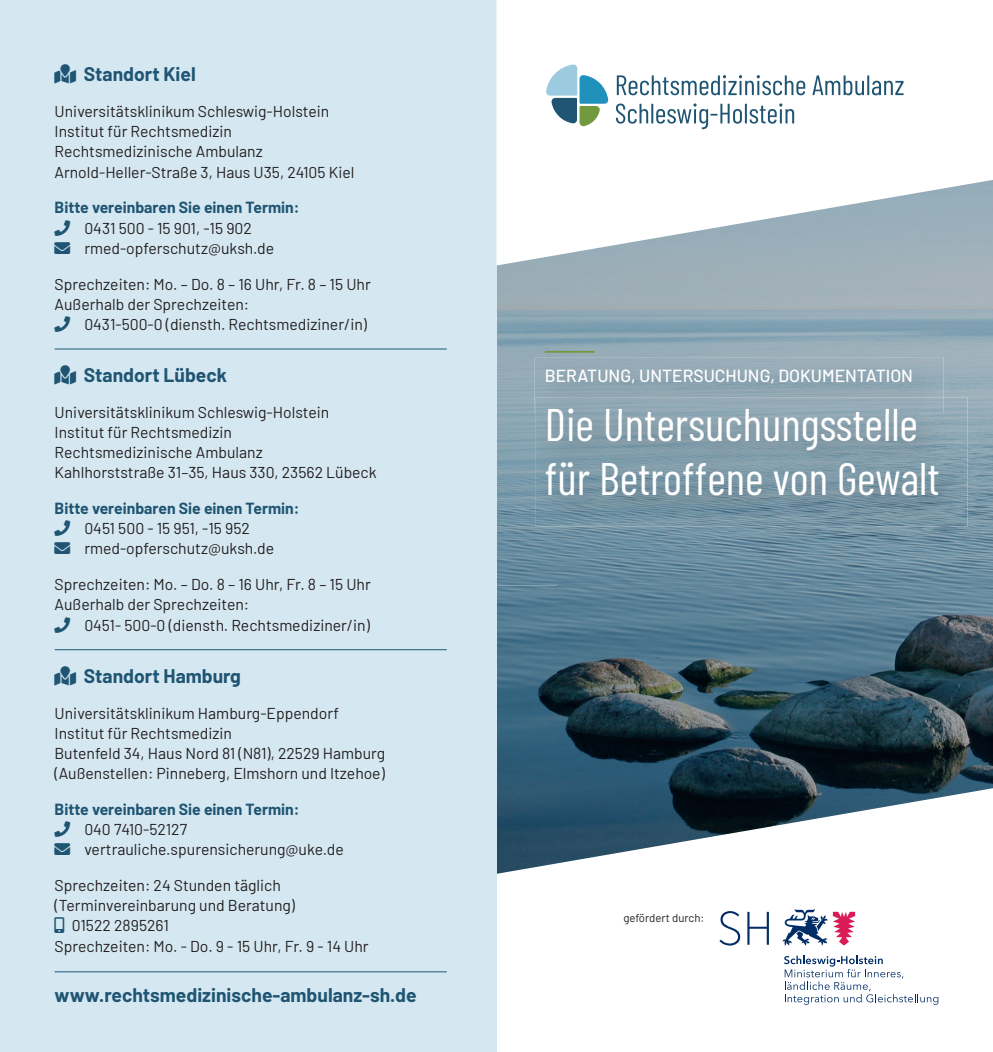
<style>
.page{position:relative;width:993px;height:1052px;background:#fff}
.page>*{position:absolute;margin:0;border:0;box-sizing:border-box;transform-origin:0 0}
.t1{font:45.5px/54.6px "Barlow Condensed";color:#fff}
.t2{font:700 19.25px "Barlow";color:#1f5573}
.t3{font:500 17.5px "Barlow";color:#fff}
.t4{font:15.75px/20.1px "Barlow";color:#231f20}
.t5{font:700 15.75px "Barlow";color:#1f5573}
.t6{font:11.38px "Barlow";color:#231f20}
</style>
<div class="page">
<img style="left:496px;top:585px;width:61px;height:203px">
<img style="left:557px;top:585px;width:435px;height:203px">
<img style="left:496px;top:265px;width:496px;height:320px">
<svg style="left:496px;top:788px;width:496px;height:264px"></svg>
<div style="left:0;top:0;width:496px;height:1052px;background:#d5e8f1"></div>
<hr style="left:55px;top:348px;width:391px;height:1px;background:#1f5573">
<hr style="left:55px;top:649px;width:391px;height:1px;background:#1f5573">
<hr style="left:55px;top:971px;width:391px;height:1px;background:#1f5573">
<svg style="left:496px;top:0;width:496px;height:265px"></svg>
<svg style="left:616px;top:75px;width:189px;height:20px"></svg>
<svg style="left:812px;top:75px;width:51px;height:20px"></svg>
<hr style="left:867px;top:75px;width:2px;height:20px;background:#1f5573">
<svg style="left:871px;top:81px;width:32px;height:14px"></svg>
<svg style="left:615px;top:103px;width:178px;height:26px"></svg>
<svg style="left:545px;top:64px;width:63px;height:63px"></svg>
<svg style="left:719px;top:911px;width:21px;height:34px"></svg>
<svg style="left:747px;top:912px;width:21px;height:32px"></svg>
<svg style="left:782px;top:909px;width:72px;height:36px"></svg>
<svg style="left:783px;top:955px;width:155px;height:50px"></svg>
<img style="left:535px;top:398px;width:432px;height:129px">
<img style="left:548px;top:413px;width:369px;height:37px">
<img style="left:534px;top:357px;width:408px;height:56px">
<img style="left:535px;top:398px;width:407px;height:15px">
<img style="left:548px;top:408px;width:369px;height:5px">
<hr style="left:544px;top:351px;width:50px;height:2px;background:#72993d">
<p class="t2" style="left:84px;top:60px;width:113px">Standort Kiel</p>
<p class="t4" style="left:55px;top:100px;width:301px">Universitätsklinikum Schleswig-Holstein Institut für Rechtsmedizin Rechtsmedizinische Ambulanz Arnold-Heller-Straße 3, Haus U35, 24105 Kiel</p>
<p class="t5" style="left:55px;top:196px;width:246px">Bitte vereinbaren Sie einen Termin:</p>
<p class="t4" style="left:84px;top:217px;width:191px">0431 500 - 15 901, -15 902 rmed-opferschutz@uksh.de</p>
<p class="t4" style="left:55px;top:273px;width:317px">Sprechzeiten: Mo. – Do. 8 – 16 Uhr, Fr. 8 – 15 Uhr<br>Außerhalb der Sprechzeiten:</p>
<p class="t4" style="left:84px;top:313px;width:284px">0431-500-0 (diensth. Rechtsmediziner/in)</p>
<p class="t2" style="left:84px;top:361px;width:145px">Standort Lübeck</p>
<p class="t4" style="left:55px;top:401px;width:323px">Universitätsklinikum Schleswig-Holstein Institut für Rechtsmedizin<br>Rechtsmedizinische Ambulanz<br>Kahlhorststraße 31–35, Haus 330, 23562 Lübeck</p>
<p class="t5" style="left:55px;top:497px;width:246px">Bitte vereinbaren Sie einen Termin:</p>
<p class="t4" style="left:84px;top:517px;width:191px">0451 500 - 15 951, -15 952 rmed-opferschutz@uksh.de</p>
<p class="t4" style="left:55px;top:573px;width:317px">Sprechzeiten: Mo. – Do. 8 – 16 Uhr, Fr. 8 – 15 Uhr<br>Außerhalb der Sprechzeiten:</p>
<p class="t4" style="left:84px;top:613px;width:287px">0451- 500-0 (diensth. Rechtsmediziner/in)</p>
<p class="t2" style="left:84px;top:661px;width:159px">Standort Hamburg</p>
<p class="t4" style="left:55px;top:701px;width:332px">Universitätsklinikum Hamburg-Eppendorf Institut für Rechtsmedizin<br>Butenfeld 34, Haus Nord 81 (N81), 22529 Hamburg (Außenstellen: Pinneberg, Elmshorn und Itzehoe)</p>
<p class="t5" style="left:55px;top:797px;width:246px">Bitte vereinbaren Sie einen Termin:</p>
<p class="t4" style="left:84px;top:818px;width:261px">040 7410-52127 vertrauliche.spurensicherung@uke.de</p>
<p class="t4" style="left:55px;top:874px;width:228px">Sprechzeiten: 24 Stunden täglich</p>
<p class="t4" style="left:55px;top:894px;width:242px">(Terminvereinbarung und Beratung)</p>
<p class="t4" style="left:72px;top:914px;width:98px">01522 2895261</p>
<p class="t4" style="left:55px;top:934px;width:315px">Sprechzeiten: Mo. - Do. 9 - 15 Uhr, Fr. 9 - 14 Uhr</p>
<p class="t2" style="left:55px;top:981px;width:363px">www.rechtsmedizinische-ambulanz-sh.de</p>
<p class="t3" style="left:544px;top:363px;width:369px">BERATUNG, UNTERSUCHUNG, DOKUMENTATION</p>
<h1 class="t1" style="left:544px;top:394px;width:396px">Die Untersuchungsstelle für Betroffene von Gewalt</h1>
<p class="t6" style="left:623px;top:910px;width:83px">gefördert durch:</p>
</div>
